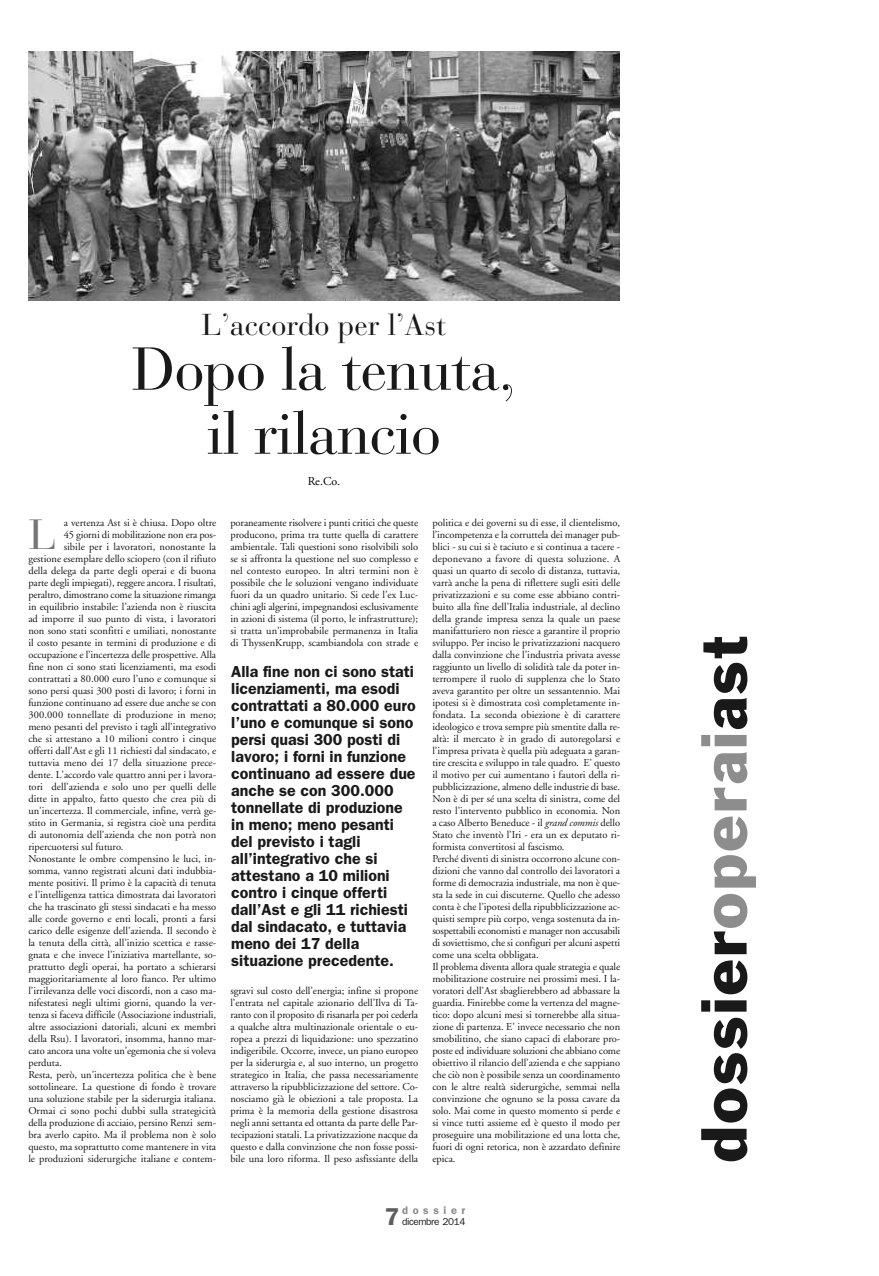
<style>
.page{position:relative;width:879px;height:1276px;background:#fff}
.page>*{position:absolute;margin:0;border:0;box-sizing:border-box;transform-origin:0 0}
.t1{font:60px/64px "Bauer Bodoni";letter-spacing:-.015em;color:#191919;text-align:center}
.t2{font:60px "Franklin Gothic";letter-spacing:.035em;color:#191919}
.t3{font:41.9px "Bauer Bodoni";color:#757575}
.t4{font:30px "Bauer Bodoni";color:#191919}
.t5{font:600 24.5px "Franklin Gothic";color:#5e5e5e}
.t6{font:600 16px/17px "Franklin Gothic";color:#191919}
.t7{font:12px "Adobe Garamond";color:#010101}
.t8{font:600 11.1px "Franklin Gothic";letter-spacing:.415em;color:#8c8c8c}
.t9{font:10.5px/12px "Adobe Garamond";color:#191919;text-align:justify}
.t10{font:10px "Franklin Gothic";letter-spacing:-.04em;color:#191919}
.s1{font-style:italic}
</style>
<div class="page">
<img style="left:28px;top:51px;width:591px;height:250px">
<svg style="left:701px;top:735px;width:55px;height:193px"></svg>
<h3 class="t4" style="left:202px;top:313px;width:246px">L’accordo per l’Ast</h3>
<h1 class="t1" style="left:132px;top:345px;width:385px">Dopo la tenuta, il rilancio</h1>
<p class="t7" style="left:308px;top:476px;width:34px">Re.Co.</p>
<p class="t9" style="left:64px;top:517px;width:154px">a vertenza Ast si è chiusa. Dopo oltre</p>
<p class="t9" style="left:64px;top:529px;width:154px">45 giorni di mobilitazione non era pos-</p>
<p class="t9" style="left:64px;top:541px;width:154px">sibile per i lavoratori, nonostante la</p>
<p class="t9" style="left:28px;top:553px;width:189px">gestione esemplare dello sciopero (con il rifiuto</p>
<p class="t9" style="left:28px;top:565px;width:189px">della delega da parte degli operai e di buona</p>
<p class="t9" style="left:28px;top:577px;width:189px">parte degli impiegati), reggere ancora. I risultati,</p>
<p class="t9" style="left:28px;top:589px;width:189px">peraltro, dimostrano come la situazione rimanga</p>
<p class="t9" style="left:28px;top:601px;width:189px">in equilibrio instabile: l’azienda non è riuscita</p>
<p class="t9" style="left:28px;top:613px;width:189px">ad imporre il suo punto di vista, i lavoratori</p>
<p class="t9" style="left:28px;top:625px;width:189px">non sono stati sconfitti e umiliati, nonostante</p>
<p class="t9" style="left:28px;top:637px;width:189px">il costo pesante in termini di produzione e di</p>
<p class="t9" style="left:28px;top:649px;width:189px">occupazione e l’incertezza delle prospettive. Alla</p>
<p class="t9" style="left:28px;top:661px;width:189px">fine non ci sono stati licenziamenti, ma esodi</p>
<p class="t9" style="left:28px;top:673px;width:189px">contrattati a 80.000 euro l’uno e comunque si</p>
<p class="t9" style="left:28px;top:685px;width:189px">sono persi quasi 300 posti di lavoro; i forni in</p>
<p class="t9" style="left:28px;top:697px;width:189px">funzione continuano ad essere due anche se con</p>
<p class="t9" style="left:28px;top:709px;width:189px">300.000 tonnellate di produzione in meno;</p>
<p class="t9" style="left:28px;top:721px;width:189px">meno pesanti del previsto i tagli all’integrativo</p>
<p class="t9" style="left:28px;top:733px;width:189px">che si attestano a 10 milioni contro i cinque</p>
<p class="t9" style="left:28px;top:745px;width:189px">offerti dall’Ast e gli 11 richiesti dal sindacato, e</p>
<p class="t9" style="left:28px;top:757px;width:189px">tuttavia meno dei 17 della situazione prece-</p>
<p class="t9" style="left:28px;top:769px;width:189px">dente. L’accordo vale quattro anni per i lavora-</p>
<p class="t9" style="left:28px;top:781px;width:189px">tori dell’azienda e solo uno per quelli delle</p>
<p class="t9" style="left:28px;top:793px;width:189px">ditte in appalto, fatto questo che crea più di</p>
<p class="t9" style="left:28px;top:805px;width:189px">un’incertezza. Il commerciale, infine, verrà ge-</p>
<p class="t9" style="left:28px;top:817px;width:189px">stito in Germania, si registra cioè una perdita</p>
<p class="t9" style="left:28px;top:829px;width:189px">di autonomia dell’azienda che non potrà non</p>
<p class="t9" style="left:28px;top:841px;width:97px">ripercuotersi sul futuro.</p>
<p class="t9" style="left:28px;top:853px;width:189px">Nonostante le ombre compensino le luci, in-</p>
<p class="t9" style="left:28px;top:865px;width:189px">somma, vanno registrati alcuni dati indubbia-</p>
<p class="t9" style="left:28px;top:877px;width:189px">mente positivi. Il primo è la capacità di tenuta</p>
<p class="t9" style="left:28px;top:889px;width:189px">e l’intelligenza tattica dimostrata dai lavoratori</p>
<p class="t9" style="left:28px;top:901px;width:189px">che ha trascinato gli stessi sindacati e ha messo</p>
<p class="t9" style="left:28px;top:913px;width:189px">alle corde governo e enti locali, pronti a farsi</p>
<p class="t9" style="left:28px;top:925px;width:189px">carico delle esigenze dell’azienda. Il secondo è</p>
<p class="t9" style="left:28px;top:937px;width:189px">la tenuta della città, all’inizio scettica e rasse-</p>
<p class="t9" style="left:28px;top:949px;width:189px">gnata e che invece l’iniziativa martellante, so-</p>
<p class="t9" style="left:28px;top:961px;width:189px">prattutto degli operai, ha portato a schierarsi</p>
<p class="t9" style="left:28px;top:973px;width:189px">maggioritariamente al loro fianco. Per ultimo</p>
<p class="t9" style="left:28px;top:985px;width:189px">l’irrilevanza delle voci discordi, non a caso ma-</p>
<p class="t9" style="left:28px;top:997px;width:189px">nifestatesi negli ultimi giorni, quando la ver-</p>
<p class="t9" style="left:28px;top:1009px;width:189px">tenza si faceva difficile (Associazione industriali,</p>
<p class="t9" style="left:28px;top:1021px;width:189px">altre associazioni datoriali, alcuni ex membri</p>
<p class="t9" style="left:28px;top:1033px;width:189px">della Rsu). I lavoratori, insomma, hanno mar-</p>
<p class="t9" style="left:28px;top:1045px;width:189px">cato ancora una volte un’egemonia che si voleva</p>
<p class="t9" style="left:28px;top:1057px;width:35px">perduta.</p>
<p class="t9" style="left:28px;top:1069px;width:189px">Resta, però, un’incertezza politica che è bene</p>
<p class="t9" style="left:28px;top:1081px;width:189px">sottolineare. La questione di fondo è trovare</p>
<p class="t9" style="left:28px;top:1093px;width:189px">una soluzione stabile per la siderurgia italiana.</p>
<p class="t9" style="left:28px;top:1105px;width:189px">Ormai ci sono pochi dubbi sulla strategicità</p>
<p class="t9" style="left:28px;top:1117px;width:189px">della produzione di acciaio, persino Renzi sem-</p>
<p class="t9" style="left:28px;top:1129px;width:189px">bra averlo capito. Ma il problema non è solo</p>
<p class="t9" style="left:28px;top:1141px;width:189px">questo, ma soprattutto come mantenere in vita</p>
<p class="t9" style="left:28px;top:1153px;width:189px">le produzioni siderurgiche italiane e contem-</p>
<h2 class="t3" style="left:28px;top:519px;width:29px">L</h2>
<p class="t9" style="left:230px;top:517px;width:189px">poraneamente risolvere i punti critici che queste producono, prima tra tutte quella di carattere ambientale. Tali questioni sono risolvibili solo se si affronta la questione nel suo complesso e nel contesto europeo. In altri termini non è possibile che le soluzioni vengano individuate fuori da un quadro unitario. Si cede l’ex Luc&shy;chini agli algerini, impegnandosi esclusivamente in azioni di sistema (il porto, le infrastrutture); si tratta un’improbabile permanenza in Italia di ThyssenKrupp, scambiandola con strade e</p>
<p class="t6" style="left:231px;top:663px;width:186px">Alla fine non ci sono stati licenziamenti, ma esodi contrattati a 80.000 euro l’uno e comunque si sono persi quasi 300 posti di lavoro; i forni in funzione continuano ad essere due anche se con 300.000 tonnellate di produzione in meno; meno pesanti del previsto i tagli all’integrativo che si attestano a 10 milioni contro i cinque offerti dall’Ast e gli 11 richiesti dal sindacato, e tuttavia meno dei 17 della situazione precedente.</p>
<p class="t9" style="left:230px;top:985px;width:189px">sgravi sul costo dell’energia; infine si propone l’entrata nel capitale azionario dell’Ilva di Ta&shy;ranto con il proposito di risanarla per poi cederla a qualche altra multinazionale orientale o eu&shy;ropea a prezzi di liquidazione: uno spezzatino indigeribile. Occorre, invece, un piano europeo per la siderurgia e, al suo interno, un progetto strategico in Italia, che passa necessariamente attraverso la ripubblicizzazione del settore. Co&shy;nosciamo già le obiezioni a tale proposta. La prima è la memoria della gestione disastrosa negli anni settanta ed ottanta da parte delle Par&shy;tecipazioni statali. La privatizzazione nacque da questo e dalla convinzione che non fosse possi&shy;bile una loro riforma. Il peso asfissiante della</p>
<p class="t9" style="left:432px;top:517px;width:189px;text-align:left">politica e dei governi su di esse, il clientelismo, l’incompetenza e la corruttela dei manager pub&shy;blici - su cui si è taciuto e si continua a tacere - deponevano a favore di questa soluzione. A quasi un quarto di secolo di distanza, tuttavia, varrà anche la pena di riflettere sugli esiti delle privatizzazioni e su come esse abbiano contri&shy;buito alla fine dell’Italia industriale, al declino della grande impresa senza la quale un paese manifatturiero non riesce a garantire il proprio sviluppo. Per inciso le privatizzazioni nacquero dalla convinzione che l’industria privata avesse raggiunto un livello di solidità tale da poter in&shy;terrompere il ruolo di supplenza che lo Stato aveva garantito per oltre un sessantennio. Mai ipotesi si è dimostrata così completamente in&shy;fondata. La seconda obiezione è di carattere ideologico e trova sempre più smentite dalla re&shy;altà: il mercato è in grado di autoregolarsi e l’impresa privata è quella più adeguata a garan&shy;tire crescita e sviluppo in tale quadro. E’ questo il motivo per cui aumentano i fautori della ri&shy;pubblicizzazione, almeno delle industrie di base.<br>Non è di per sé una scelta di sinistra, come del resto l’intervento pubblico in economia. Non a caso Alberto Beneduce - il <span class="s1">grand commis</span> dello Stato che inventò l’Iri - era un ex deputato ri&shy;formista convertitosi al fascismo.<br>Perché diventi di sinistra occorrono alcune con&shy;dizioni che vanno dal controllo dei lavoratori a forme di democrazia industriale, ma non è que&shy;sta la sede in cui discuterne. Quello che adesso conta è che l’ipotesi della ripubblicizzazione ac&shy;quisti sempre più corpo, venga sostenuta da in&shy;sospettabili economisti e manager non accusabili di soviettismo, che si configuri per alcuni aspetti come una scelta obbligata.<br>Il problema diventa allora quale strategia e quale mobilitazione costruire nei prossimi mesi. I la&shy;voratori dell’Ast sbaglierebbero ad abbassare la guardia. Finirebbe come la vertenza del magne&shy;tico: dopo alcuni mesi si tornerebbe alla situa&shy;zione di partenza. E’ invece necessario che non smobilitino, che siano capaci di elaborare pro&shy;poste ed individuare soluzioni che abbiano come obiettivo il rilancio dell’azienda e che sappiano che ciò non è possibile senza un coordinamento con le altre realtà siderurgiche, semmai nella convinzione che ognuno se la possa cavare da solo. Mai come in questo momento si perde e si vince tutti assieme ed è questo il modo per proseguire una mobilitazione ed una lotta che, fuori di ogni retorica, non è azzardato definire epica.</p>
<h3 class="t5" style="left:384px;top:1202px;width:16px">7</h3>
<p class="t8" style="left:402px;top:1203px;width:65px">dossier</p>
<p class="t10" style="left:402px;top:1216px;width:65px">dicembre 2014</p>
<h1 class="t2" style="left:701px;top:730px;width:96px;rotate:-90deg">ast</h1>
<h1 class="t2" style="left:701px;top:1162px;width:234px;rotate:-90deg">dossier</h1>
</div>
